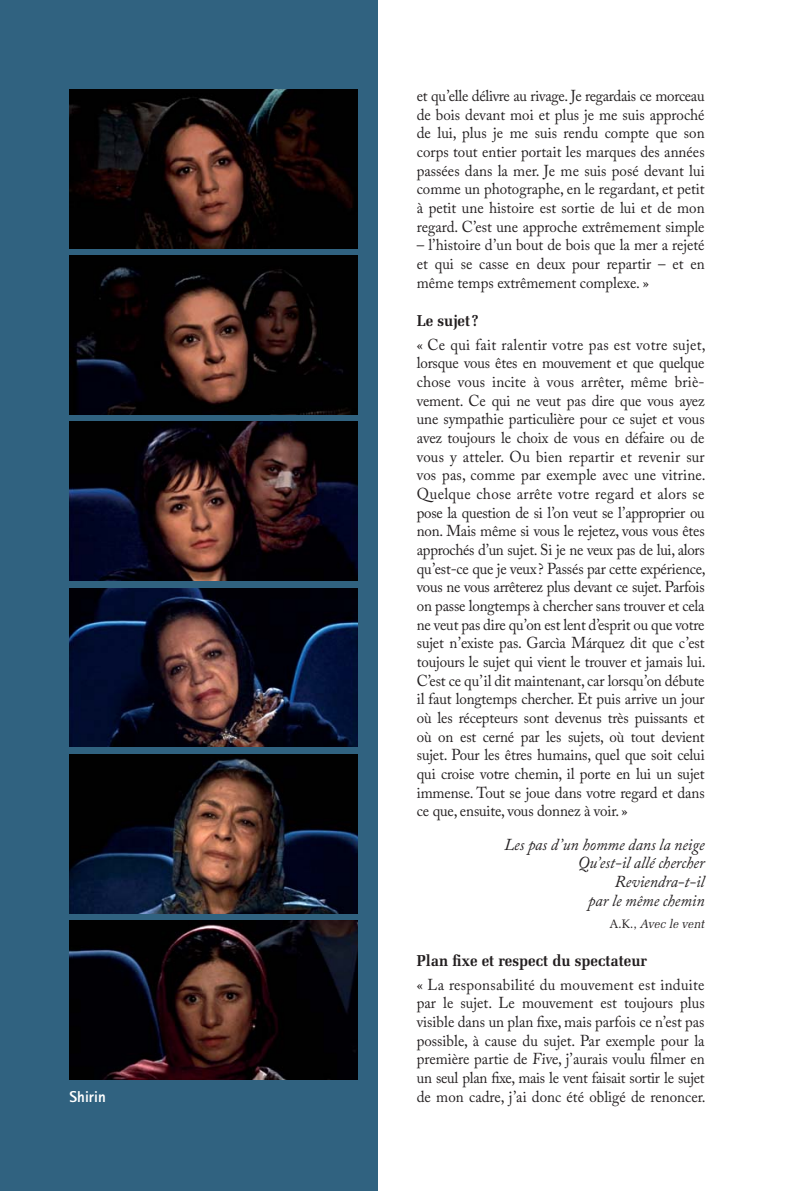
<style>
.page{position:relative;width:794px;height:1191px;background:#fff}
.page>*{position:absolute;margin:0;border:0;box-sizing:border-box;transform-origin:0 0}
.t1{font:italic 16.62px/18.7px "Adobe Caslon Pro";color:#231f20;text-align:right;scale:.95 1}
.t2{font:15.75px/18.7px "Adobe Caslon Pro";color:#231f20;text-align:justify;scale:.95 1}
.t3{font:700 15.75px "Melior LT Std";color:#231f20;scale:.95 1}
.t4{font:800 15.75px "Rotis Sans Serif";color:#fff;scale:.95 1}
.t5{font:italic 12.25px "Melior LT Std";color:#231f20;scale:.95 1}
.s1{font-style:normal}
</style>
<div class="page">
<div style="left:0;top:0;width:377px;height:1191px;background:#306280"></div>
<img style="left:69px;top:89px;width:288px;height:159px">
<img style="left:69px;top:255px;width:288px;height:159px">
<img style="left:69px;top:422px;width:288px;height:158px">
<img style="left:69px;top:588px;width:288px;height:159px">
<img style="left:69px;top:754px;width:288px;height:159px">
<img style="left:69px;top:920px;width:288px;height:159px">
<p class="t2" style="left:417px;top:88px;width:304px">et qu’elle délivre au rivage. Je regardais ce morceau de bois devant moi et plus je me suis approché de lui, plus je me suis rendu compte que son corps tout entier portait les marques des années passées dans la mer. Je me suis posé devant lui comme un photographe, en le regardant, et petit à petit une histoire est sortie de lui et de mon regard. C’est une approche extrêmement simple</p>
<p class="t2" style="left:417px;top:237px;width:304px">– l’histoire d’un bout de bois que la mer a rejeté et qui se casse en deux pour repartir – et en même temps extrêmement complexe. »</p>
<p class="t3" style="left:417px;top:313px;width:66px">Le sujet ?</p>
<p class="t2" style="left:417px;top:337px;width:306px">« Ce qui fait ralentir votre pas est votre sujet, lorsque vous êtes en mouvement et que quelque chose vous incite à vous arrêter, même briè&shy;vement. Ce qui ne veut pas dire que vous ayez une sympathie particulière pour ce sujet et vous avez toujours le choix de vous en défaire ou de vous y atteler. Ou bien repartir et revenir sur vos pas, comme par exemple avec une vitrine.<br>Quelque chose arrête votre regard et alors se pose la question de si l’on veut se l’approprier ou non. Mais même si vous le rejetez, vous vous êtes approchés d’un sujet. Si je ne veux pas de lui, alors qu’est-ce que je veux ? Passés par cette expérience, vous ne vous arrêterez plus devant ce sujet. Parfois on passe longtemps à chercher sans trouver et cela ne veut pas dire qu’on est lent d’esprit ou que votre sujet n’existe pas. Garcìa Márquez dit que c’est toujours le sujet qui vient le trouver et jamais lui.<br>C’est ce qu’il dit maintenant, car lorsqu’on débute il faut longtemps chercher. Et puis arrive un jour où les récepteurs sont devenus très puissants et où on est cerné par les sujets, où tout devient sujet. Pour les êtres humains, quel que soit celui qui croise votre chemin, il porte en lui un sujet immense. Tout se joue dans votre regard et dans ce que, ensuite, vous donnez à voir. »</p>
<p class="t1" style="left:504px;top:836px;width:212px">Les pas d’un homme dans la neige<br>Qu’est-il allé chercher<br>Reviendra-t-il<br>par le même chemin</p>
<p class="t5" style="left:609px;top:916px;width:102px"><span class="s1">A.K.,</span> Avec le vent</p>
<p class="t3" style="left:417px;top:952px;width:244px">Plan fixe et respect du spectateur</p>
<p class="t2" style="left:417px;top:976px;width:304px">« La responsabilité du mouvement est induite par le sujet. Le mouvement est toujours plus visible dans un plan fixe, mais parfois ce n’est pas possible, à cause du sujet. Par exemple pour la première partie de Five, j’aurais voulu filmer en un seul plan fixe, mais le vent faisait sortir le sujet</p>
<p class="t4" style="left:69px;top:1090px;width:40px">Shirin</p>
<p class="t2" style="left:417px;top:1088px;width:306px">de mon cadre, j’ai donc été obligé de renoncer.</p>
</div>
